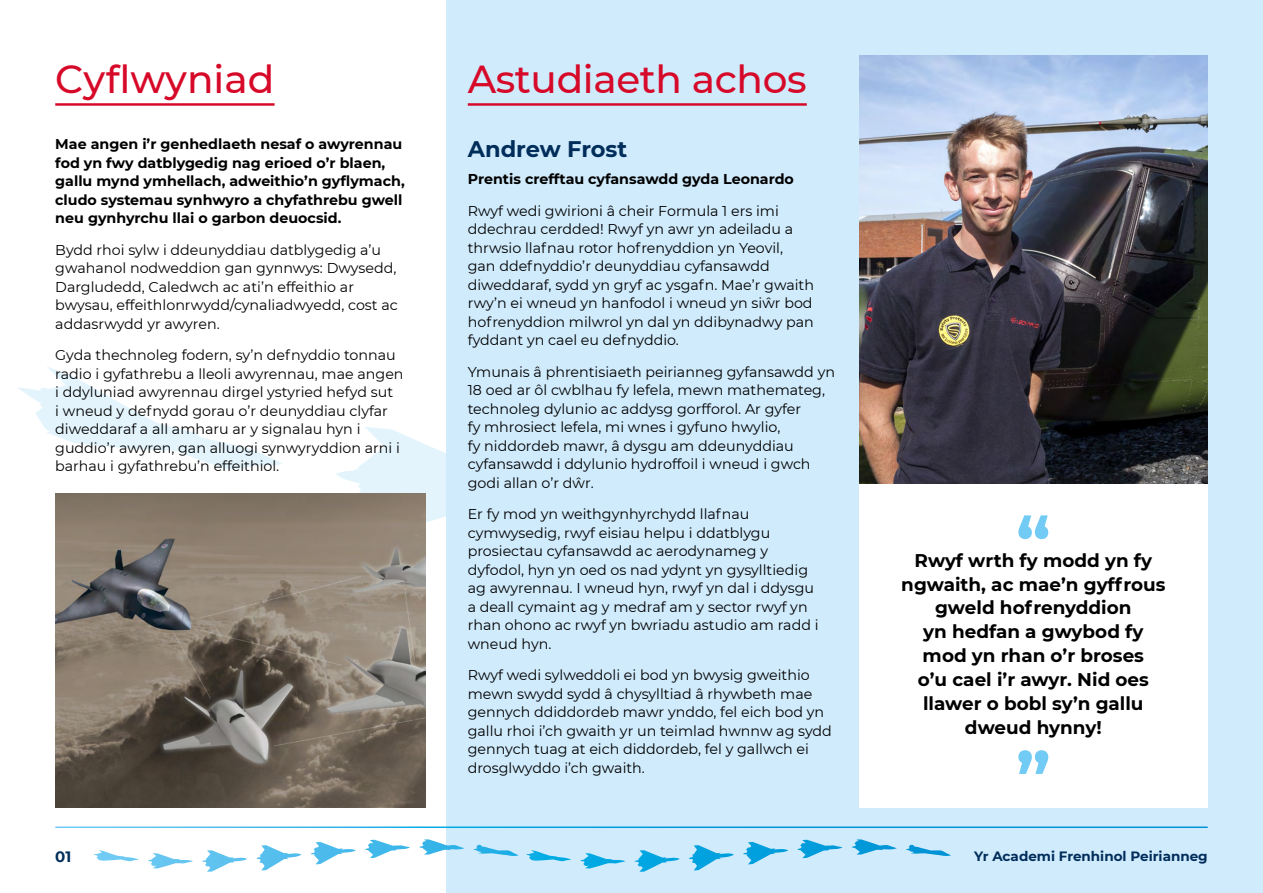
<style>
.page{position:relative;width:1263px;height:893px;background:#fff}
.page>*{position:absolute;margin:0;border:0;box-sizing:border-box;transform-origin:0 0}
.t1{font:500 39px "Montserrat";letter-spacing:-.01em;color:#d70929}
.t2{font:700 22.5px "Montserrat";color:#002d5a}
.t3{font:700 18.3px/23.9px "Montserrat";color:#000;text-align:center}
.t4{font:700 15px "Montserrat";color:#002d5a}
.t5{font:14.25px/18.5px "Montserrat";color:#000}
.t6{font:700 14.25px/18.5px "Montserrat";color:#000}
.t7{font:700 13.5px "Montserrat";color:#002d5a}
</style>
<div class="page">
<svg style="left:18px;top:367px;width:428px;height:188px"></svg>
<div style="left:446px;top:0;width:817px;height:893px;background:#d0ebfc"></div>
<svg style="left:311px;top:839px;width:207px;height:25px"></svg>
<hr style="left:55px;top:826px;width:1153px;height:2px;background:#fff">
<hr style="left:55px;top:103px;width:220px;height:3px;background:#d70929">
<hr style="left:468px;top:103px;width:339px;height:3px;background:#d70929">
<img style="left:859px;top:55px;width:349px;height:430px">
<div style="left:859px;top:485px;width:349px;height:323px;background:#fff"></div>
<svg style="left:1018px;top:515px;width:30px;height:24px"></svg>
<svg style="left:1018px;top:750px;width:30px;height:24px"></svg>
<img style="left:55px;top:493px;width:370px;height:315px">
<h1 class="t1" style="left:55px;top:52px;width:221px">Cyflwyniad</h1>
<h1 class="t1" style="left:468px;top:52px;width:340px">Astudiaeth achos</h1>
<p class="t6" style="left:55px;top:134px;width:351px">Mae angen i’r genhedlaeth nesaf o awyrennau fod yn fwy datblygedig nag erioed o’r blaen, gallu mynd ymhellach, adweithio’n gyflymach, cludo systemau synhwyro a chyfathrebu gwell neu gynhyrchu llai o garbon deuocsid.</p>
<p class="t5" style="left:55px;top:240px;width:344px">Bydd rhoi sylw i ddeunyddiau datblygedig a’u gwahanol nodweddion gan gynnwys: Dwysedd, Dargludedd, Caledwch ac ati’n effeithio ar bwysau, effeithlonrwydd/cynaliadwyedd, cost ac addasrwydd yr awyren.</p>
<p class="t5" style="left:55px;top:345px;width:350px">Gyda thechnoleg fodern, sy’n defnyddio tonnau radio i gyfathrebu a lleoli awyrennau, mae angen i ddyluniad awyrennau dirgel ystyried hefyd sut<br>i wneud y defnydd gorau o’r deunyddiau clyfar diweddaraf a all amharu ar y signalau hyn i guddio’r awyren, gan alluogi synwyryddion arni i barhau i gyfathrebu’n effeithiol.</p>
<h2 class="t2" style="left:468px;top:133px;width:161px">Andrew Frost</h2>
<p class="t6" style="left:468px;top:169px;width:328px">Prentis crefftau cyfansawdd gyda Leonardo</p>
<p class="t5" style="left:468px;top:201px;width:348px">Rwyf wedi gwirioni â cheir Formula 1 ers imi ddechrau cerdded! Rwyf yn awr yn adeiladu a thrwsio llafnau rotor hofrenyddion yn Yeovil, gan ddefnyddio’r deunyddiau cyfansawdd diweddaraf, sydd yn gryf ac ysgafn. Mae’r gwaith rwy’n ei wneud yn hanfodol i wneud yn siŵr bod hofrenyddion milwrol yn dal yn ddibynadwy pan fyddant yn cael eu defnyddio.</p>
<p class="t5" style="left:468px;top:362px;width:369px">Ymunais â phrentisiaeth peirianneg gyfansawdd yn 18 oed ar ôl cwblhau fy lefela, mewn mathemateg, technoleg dylunio ac addysg gorfforol. Ar gyfer<br>fy mhrosiect lefela, mi wnes i gyfuno hwylio,<br>fy niddordeb mawr, â dysgu am ddeunyddiau cyfansawdd i ddylunio hydroffoil i wneud i gwch godi allan o’r dŵr.</p>
<p class="t5" style="left:468px;top:504px;width:352px">Er fy mod yn weithgynhyrchydd llafnau cymwysedig, rwyf eisiau helpu i ddatblygu prosiectau cyfansawdd ac aerodynameg y dyfodol, hyn yn oed os nad ydynt yn gysylltiedig ag awyrennau. I wneud hyn, rwyf yn dal i ddysgu a deall cymaint ag y medraf am y sector rwyf yn rhan ohono ac rwyf yn bwriadu astudio am radd i wneud hyn.</p>
<p class="t5" style="left:468px;top:665px;width:366px">Rwyf wedi sylweddoli ei bod yn bwysig gweithio mewn swydd sydd â chysylltiad â rhywbeth mae gennych ddiddordeb mawr ynddo, fel eich bod yn gallu rhoi i’ch gwaith yr un teimlad hwnnw ag sydd gennych tuag at eich diddordeb, fel y gallwch ei drosglwyddo i’ch gwaith.</p>
<p class="t3" style="left:901px;top:547px;width:266px">Rwyf wrth fy modd yn fy ngwaith, ac mae’n gyffrous gweld hofrenyddion<br>yn hedfan a gwybod fy mod yn rhan o’r broses<br>o’u cael i’r awyr. Nid oes llawer o bobl sy’n gallu dweud hynny!</p>
<p class="t4" style="left:55px;top:846px;width:17px">01</p>
<p class="t7" style="left:974px;top:847px;width:235px">Yr Academi Frenhinol Peirianneg</p>
</div>
